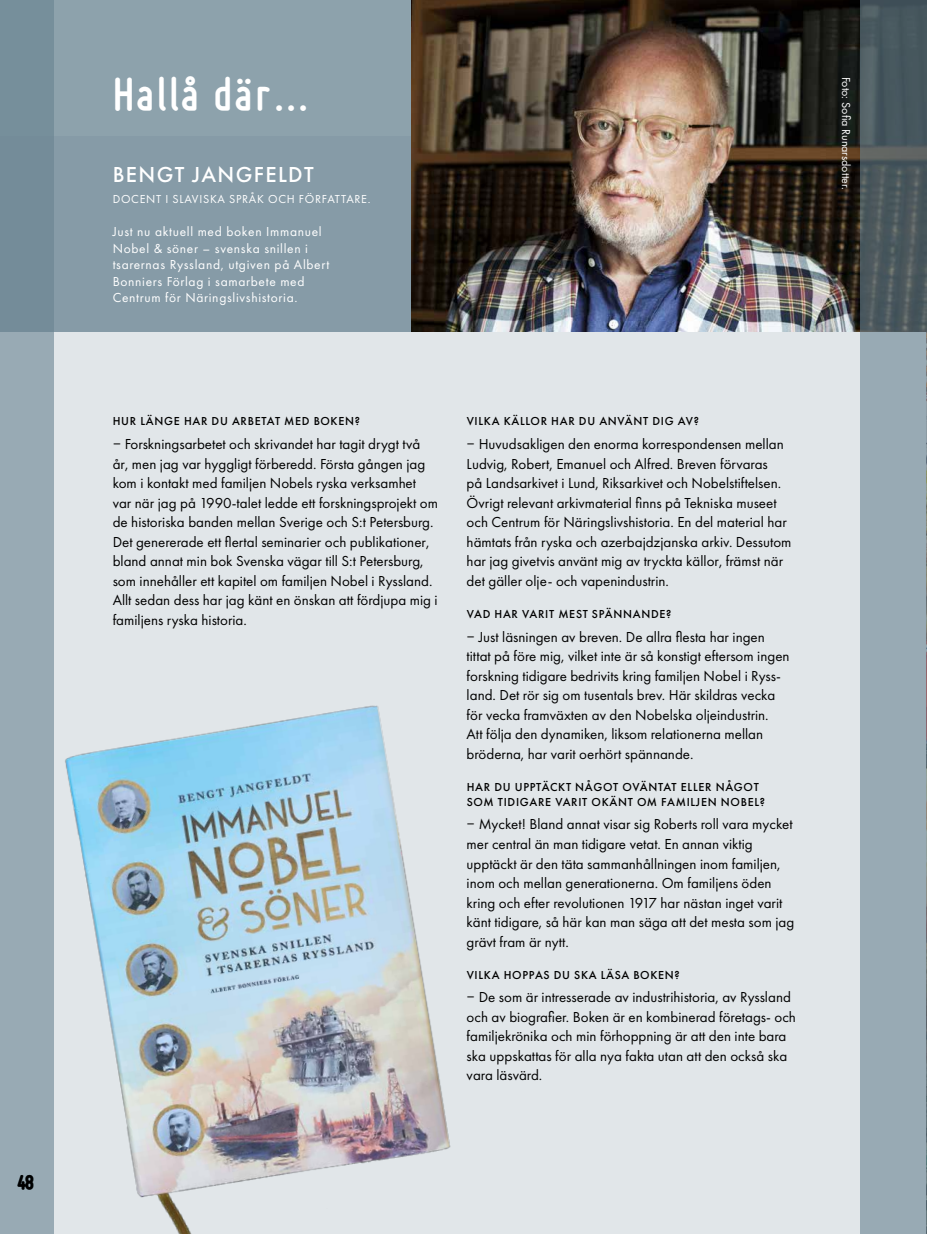
<style>
.page{position:relative;width:927px;height:1234px;background:#fff}
.page>*{position:absolute;margin:0;border:0;box-sizing:border-box;transform-origin:0 0}
.t1{font:700 49.5px "Miso";letter-spacing:.05em;color:#fff}
.t2{font:500 22.5px "Futura PT";letter-spacing:.06em;color:#fff}
.t3{font:21px "Miso Chunky";color:#000}
.t4{font:15px/19.5px "Futura PT";color:#000}
.t5{font:13.5px/16.5px "Futura PT";letter-spacing:.05em;color:#fff}
.t6{font:500 12px/15px "Futura PT";letter-spacing:.06em;color:#000}
.t7{font:12px "Futura PT";letter-spacing:.06em;color:#fff}
.t8{font:12px "Futura PT";color:#fff}
</style>
<div class="page">
<div style="left:0;top:136px;width:927px;height:1097px;background:#e1e6e9"></div>
<div style="left:0;top:0;width:927px;height:332px;background:#869ba7"></div>
<svg style="left:0;top:0;width:54px;height:1233px;background:#8ea1ac"></svg>
<img style="left:48px;top:690px;width:403px;height:543px">
<img style="left:412px;top:0;width:448px;height:332px">
<svg style="left:860px;top:0;width:67px;height:1233px;background:#82939c"></svg>
<h3 class="t3" style="left:17px;top:1169px;width:18px">48</h3>
<h1 class="t1" style="left:113px;top:66px;width:197px">Hallå där ...</h1>
<h2 class="t2" style="left:113px;top:161px;width:202px">BENGT JANGFELDT</h2>
<p class="t7" style="left:113px;top:191px;width:259px">DOCENT I SLAVISKA SPRÅK OCH FÖRFATTARE.</p>
<p class="t5" style="left:113px;top:223px;width:218px">Just nu aktuell med boken Immanuel Nobel &amp; söner – svenska snillen i tsarernas Ryssland, utgiven på Albert Bonniers Förlag i samarbete med Centrum för Näringslivshistoria.</p>
<p class="t6" style="left:113px;top:414px;width:249px">HUR LÄNGE HAR DU ARBETAT MED BOKEN?</p>
<p class="t4" style="left:113px;top:434px;width:327px">‒ Forskningsarbetet och skrivandet har tagit drygt två år, men jag var hyggligt förberedd. Första gången jag kom i kontakt med familjen Nobels ryska verksamhet var när jag på 1990-talet ledde ett forskningsprojekt om de historiska banden mellan Sverige och S:t Petersburg.<br>Det genererade ett flertal seminarier och publikationer, bland annat min bok Svenska vägar till S:t Petersburg, som innehåller ett kapitel om familjen Nobel i Ryssland.<br>Allt sedan dess har jag känt en önskan att fördjupa mig i familjens ryska historia.</p>
<p class="t6" style="left:467px;top:414px;width:234px">VILKA KÄLLOR HAR DU ANVÄNT DIG AV?</p>
<p class="t4" style="left:467px;top:434px;width:326px">‒ Huvudsakligen den enorma korrespondensen mellan Ludvig, Robert, Emanuel och Alfred. Breven förvaras<br>på Landsarkivet i Lund, Riksarkivet och Nobelstiftelsen.<br>Övrigt relevant arkivmaterial finns på Tekniska museet och Centrum för Näringslivshistoria. En del material har hämtats från ryska och azerbajdzjanska arkiv. Dessutom har jag givetvis använt mig av tryckta källor, främst när det gäller olje- och vapenindustrin.</p>
<p class="t6" style="left:467px;top:606px;width:206px">VAD HAR VARIT MEST SPÄNNANDE?</p>
<p class="t4" style="left:467px;top:626px;width:324px">‒ Just läsningen av breven. De allra flesta har ingen tittat på före mig, vilket inte är så konstigt eftersom ingen forskning tidigare bedrivits kring familjen Nobel i Ryss&shy;land. Det rör sig om tusentals brev. Här skildras vecka för vecka framväxten av den Nobelska oljeindustrin.<br>Att följa den dynamiken, liksom relationerna mellan bröderna, har varit oerhört spännande.</p>
<p class="t6" style="left:467px;top:779px;width:300px">HAR DU UPPTÄCKT NÅGOT OVÄNTAT ELLER NÅGOT<br>SOM TIDIGARE VARIT OKÄNT OM FAMILJEN NOBEL?</p>
<p class="t4" style="left:467px;top:814px;width:329px">‒ Mycket! Bland annat visar sig Roberts roll vara mycket mer central än man tidigare vetat. En annan viktig upptäckt är den täta sammanhållningen inom familjen, inom och mellan generationerna. Om familjens öden kring och efter revolutionen 1917 har nästan inget varit känt tidigare, så här kan man säga att det mesta som jag grävt fram är nytt.</p>
<p class="t6" style="left:467px;top:966px;width:215px">VILKA HOPPAS DU SKA LÄSA BOKEN?</p>
<p class="t4" style="left:467px;top:987px;width:331px">‒ De som är intresserade av industrihistoria, av Ryssland och av biografier. Boken är en kombinerad företags- och familjekrönika och min förhoppning är att den inte bara ska uppskattas för alla nya fakta utan att den också ska vara läsvärd.</p>
<p class="t8" style="left:853px;top:77px;width:114px;rotate:90deg">Foto: Sofia Runarsdotter.</p>
</div>
